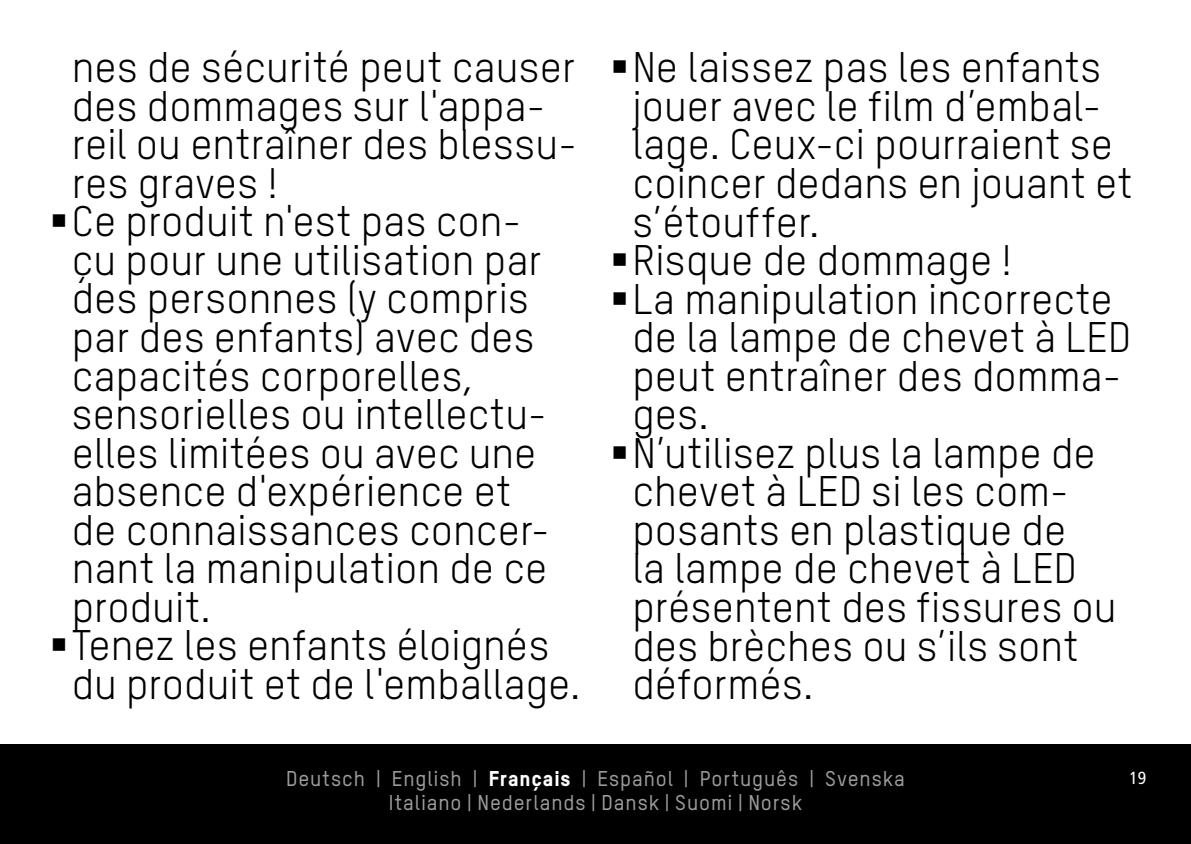
<style>
.page{position:relative;width:1191px;height:844px;background:#fff}
.page>*{position:absolute;margin:0;border:0;box-sizing:border-box;transform-origin:0 0}
.t1{font:42px/38.5px "TSTARPRO";color:#000}
.t2{font:500 21px/24.5px "TSTARPRO";letter-spacing:.045em;color:#9c9c9d;text-align:center}
.t3{font:condensed 17.5px "Frutiger LT Std";color:#fff}
.s1{font-weight:800;color:#fff}
</style>
<div class="page">
<div style="left:0;top:744px;width:1191px;height:99px;background:#000"></div>
<p class="t1" style="left:72px;top:46px;width:507px">nes de sécurité peut causer des dommages sur l'appa&shy;reil ou entraîner des blessu&shy;res graves !</p>
<p class="t1" style="left:72px;top:200px;width:480px;text-indent:-22px">▪Ce produit n'est pas con&shy;çu pour une utilisation par des personnes (y compris par des enfants) avec des capacités corporelles, sensorielles ou intellectu&shy;elles limitées ou avec une absence d'expérience et de connaissances concer&shy;nant la manipulation de ce produit.</p>
<p class="t1" style="left:72px;top:624px;width:510px;text-indent:-22px">▪Tenez les enfants éloignés du produit et de l'emballage.</p>
<p class="t1" style="left:632px;top:47px;width:502px;text-indent:-22px">▪Ne laissez pas les enfants jouer avec le film d’embal&shy;lage. Ceux-ci pourraient se coincer dedans en jouant et s’étouffer.</p>
<p class="t1" style="left:610px;top:239px;width:403px">▪Risque de dommage !</p>
<p class="t1" style="left:632px;top:278px;width:500px;text-indent:-22px">▪La manipulation incorrecte de la lampe de chevet à LED peut entraîner des domma&shy;ges.</p>
<p class="t1" style="left:632px;top:432px;width:486px;text-indent:-22px">▪N’utilisez plus la lampe de chevet à LED si les com&shy;posants en plastique de<br>la lampe de chevet à LED présentent des fissures ou des brèches ou s’ils sont déformés.</p>
<p class="t2" style="left:286px;top:764px;width:620px">Deutsch | English | <span class="s1">Français</span> | Español | Português | Svenska<br>Italiano | Nederlands | Dansk | Suomi | Norsk</p>
<p class="t3" style="left:1129px;top:767px;width:18px">19</p>
</div>
